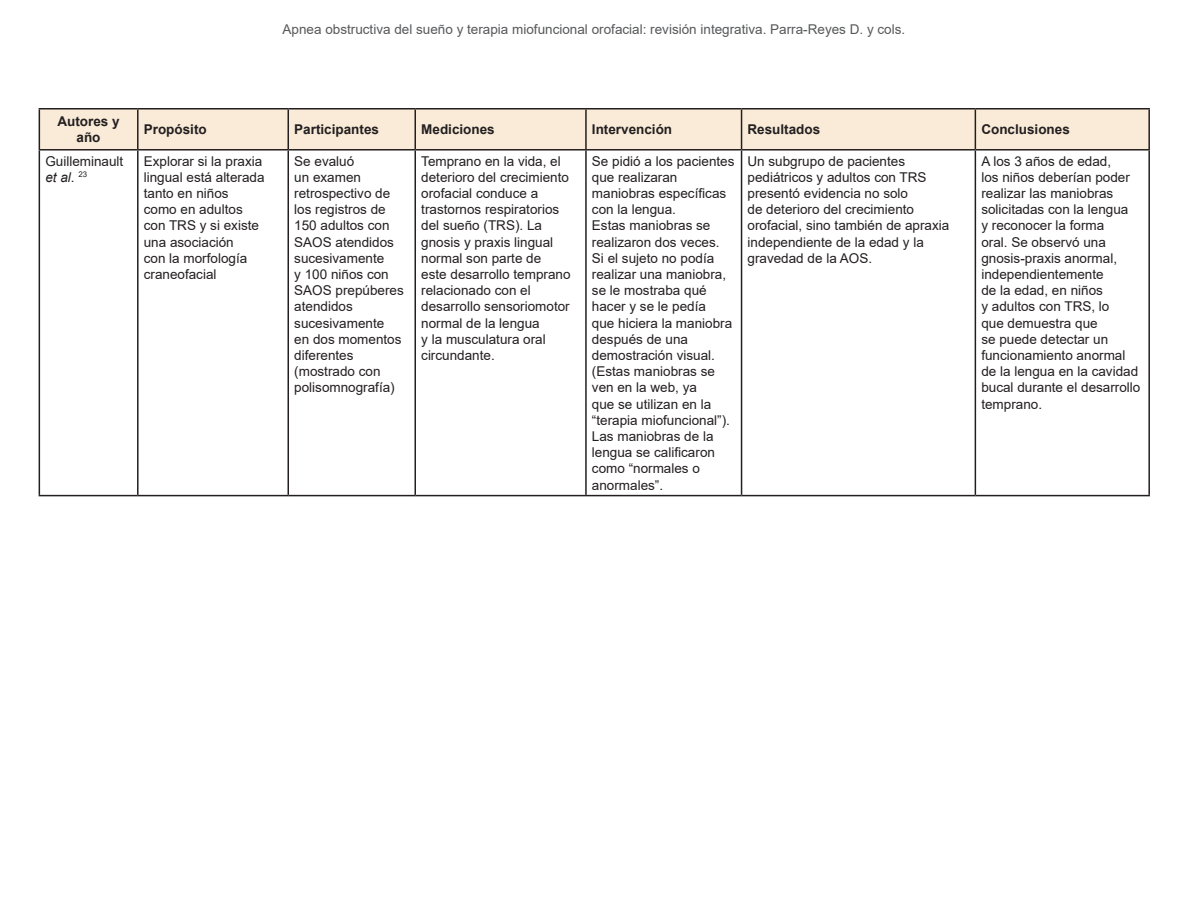
<style>
.page{position:relative;width:1188px;height:918px;background:#fff}
.page>*{position:absolute;margin:0;border:0;box-sizing:border-box;transform-origin:0 0}
.No_Spacing{font:13.5px/16.2px "Arial";color:#231f20}
.Título_corto{font:13.5px "Arial";color:#57585a}
.No_Spacing-2{font:700 13.5px/15.5px "Arial";color:#231f20;text-align:center}
.s1{font-style:italic}
</style>
<div class="page">
<div style="left:40px;top:110px;width:1108px;height:39px;background:#f9ebd8"></div>
<hr style="left:39px;top:108px;width:99px;height:2px;background:#231f20">
<hr style="left:39px;top:109px;width:1px;height:40px;background:#231f20">
<hr style="left:138px;top:108px;width:150px;height:2px;background:#231f20">
<hr style="left:137px;top:109px;width:2px;height:40px;background:#231f20">
<hr style="left:288px;top:108px;width:127px;height:2px;background:#231f20">
<hr style="left:288px;top:109px;width:1px;height:40px;background:#231f20">
<hr style="left:415px;top:108px;width:171px;height:2px;background:#231f20">
<hr style="left:415px;top:109px;width:1px;height:40px;background:#231f20">
<hr style="left:586px;top:108px;width:156px;height:2px;background:#231f20">
<hr style="left:585px;top:109px;width:2px;height:40px;background:#231f20">
<hr style="left:742px;top:108px;width:233px;height:2px;background:#231f20">
<hr style="left:741px;top:109px;width:1px;height:40px;background:#231f20">
<hr style="left:975px;top:108px;width:175px;height:2px;background:#231f20">
<hr style="left:975px;top:109px;width:1px;height:40px;background:#231f20">
<hr style="left:1148px;top:109px;width:2px;height:40px;background:#231f20">
<hr style="left:39px;top:149px;width:99px;height:2px;background:#231f20">
<hr style="left:39px;top:151px;width:1px;height:344px;background:#231f20">
<hr style="left:138px;top:149px;width:150px;height:2px;background:#231f20">
<hr style="left:137px;top:151px;width:2px;height:344px;background:#231f20">
<hr style="left:288px;top:149px;width:127px;height:2px;background:#231f20">
<hr style="left:288px;top:151px;width:1px;height:344px;background:#231f20">
<hr style="left:415px;top:149px;width:171px;height:2px;background:#231f20">
<hr style="left:415px;top:151px;width:1px;height:344px;background:#231f20">
<hr style="left:586px;top:149px;width:156px;height:2px;background:#231f20">
<hr style="left:585px;top:151px;width:2px;height:344px;background:#231f20">
<hr style="left:742px;top:149px;width:233px;height:2px;background:#231f20">
<hr style="left:741px;top:151px;width:1px;height:344px;background:#231f20">
<hr style="left:975px;top:149px;width:175px;height:2px;background:#231f20">
<hr style="left:975px;top:151px;width:1px;height:344px;background:#231f20">
<hr style="left:1148px;top:151px;width:2px;height:344px;background:#231f20">
<hr style="left:39px;top:495px;width:99px;height:1px;background:#231f20">
<hr style="left:138px;top:495px;width:150px;height:1px;background:#231f20">
<hr style="left:288px;top:495px;width:127px;height:1px;background:#231f20">
<hr style="left:415px;top:495px;width:171px;height:1px;background:#231f20">
<hr style="left:586px;top:495px;width:156px;height:1px;background:#231f20">
<hr style="left:742px;top:495px;width:233px;height:1px;background:#231f20">
<hr style="left:975px;top:495px;width:175px;height:1px;background:#231f20">
<p class="Título_corto" style="left:283px;top:20px;width:624px">Apnea obstructiva del sueño y terapia miofuncional orofacial: revisión integrativa. Parra-Reyes D. y cols.</p>
<p class="No_Spacing-2" style="left:57px;top:114px;width:64px">Autores y año</p>
<p class="No_Spacing-2" style="left:144px;top:122px;width:65px">Propósito</p>
<p class="No_Spacing-2" style="left:294px;top:122px;width:86px">Participantes</p>
<p class="No_Spacing-2" style="left:421px;top:122px;width:75px">Mediciones</p>
<p class="No_Spacing-2" style="left:592px;top:122px;width:82px">Intervención</p>
<p class="No_Spacing-2" style="left:748px;top:122px;width:74px">Resultados</p>
<p class="No_Spacing-2" style="left:981px;top:122px;width:90px">Conclusiones</p>
<p class="No_Spacing" style="left:45px;top:153px;width:80px">Guilleminault <span class="s1">et al</span>. <sup>23</sup></p>
<p class="No_Spacing" style="left:144px;top:153px;width:122px">Explorar si la praxia lingual está alterada tanto en niños como en adultos con TRS y si existe una asociación<br>con la morfología craneofacial</p>
<p class="No_Spacing" style="left:294px;top:153px;width:111px">Se evaluó<br>un examen retrospectivo de los registros de<br>150 adultos con<br>SAOS atendidos sucesivamente<br>y 100 niños con<br>SAOS prepúberes atendidos sucesivamente<br>en dos momentos diferentes (mostrado con polisomnografía)</p>
<p class="No_Spacing" style="left:421px;top:153px;width:151px">Temprano en la vida, el deterioro del crecimiento orofacial conduce a trastornos respiratorios del sueño (TRS). La gnosis y praxis lingual normal son parte de<br>este desarrollo temprano relacionado con el desarrollo sensoriomotor normal de la lengua<br>y la musculatura oral circundante.</p>
<p class="No_Spacing" style="left:592px;top:153px;width:144px">Se pidió a los pacientes que realizaran maniobras específicas con la lengua.<br>Estas maniobras se realizaron dos veces.<br>Si el sujeto no podía realizar una maniobra, se le mostraba qué hacer y se le pedía<br>que hiciera la maniobra después de una demostración visual. (Estas maniobras se ven en la web, ya<br>que se utilizan en la “terapia miofuncional”).<br>Las maniobras de la lengua se calificaron como “normales o anormales”.</p>
<p class="No_Spacing" style="left:748px;top:153px;width:203px">Un subgrupo de pacientes pediátricos y adultos con TRS presentó evidencia no solo<br>de deterioro del crecimiento orofacial, sino también de apraxia independiente de la edad y la gravedad de la AOS.</p>
<p class="No_Spacing" style="left:981px;top:153px;width:161px">A los 3 años de edad,<br>los niños deberían poder realizar las maniobras solicitadas con la lengua<br>y reconocer la forma<br>oral. Se observó una gnosis-praxis anormal, independientemente<br>de la edad, en niños<br>y adultos con TRS, lo<br>que demuestra que<br>se puede detectar un funcionamiento anormal de la lengua en la cavidad bucal durante el desarrollo temprano.</p>
</div>
